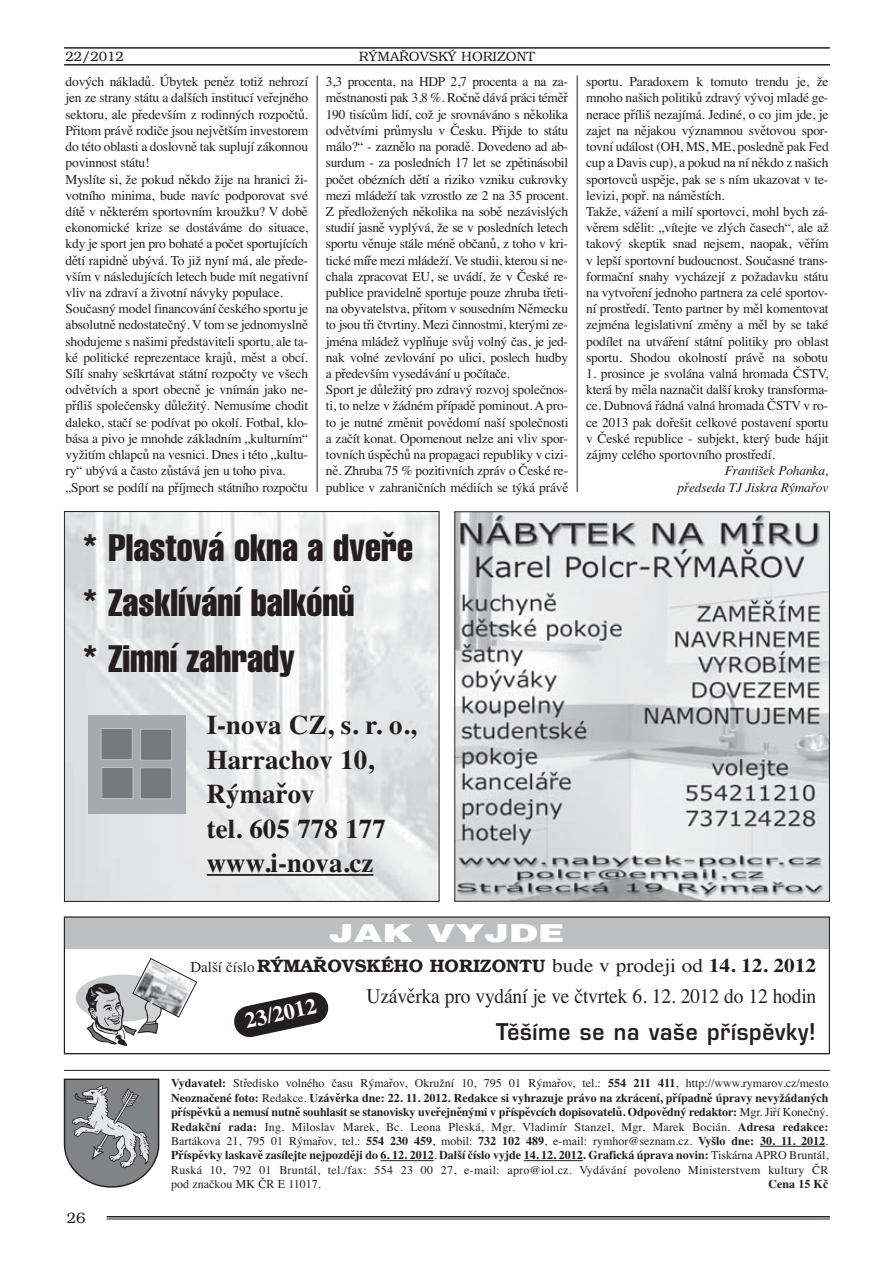
<style>
.page{position:relative;width:894px;height:1274px;background:#fff}
.page>*{position:absolute;margin:0;border:0;box-sizing:border-box;transform-origin:0 0}
.t1{font:37.5px/55.5px "Helvetica Compressed CE";color:#231f20}
.t2{font:700 27px/34.5px "Times CE";color:#231f20}
.t3{font:900 24.75px "Helvetica CE";color:#fff;scale:1.5 1}
.t4{font:600 22.5px "Eurostile CE";letter-spacing:.035em;color:#231f20;scale:.93 1}
.t5{font:700 22.05px "Times CE";color:#fff}
.t6{font:20.85px "Times CE";letter-spacing:-.01em;color:#231f20;scale:.94 1}
.t7{font:600 18px "Bookman CE";color:#231f20}
.t8{font:300 15px "Bookman CE";color:#231f20}
.t9{font:13.5px/16.2px "Times CE";letter-spacing:-.015em;color:#231f20}
.t10{font:italic 13.5px/16.2px "Times CE";letter-spacing:-.015em;color:#231f20;text-align:right}
.t11{font:300 13.5px "Bookman CE";color:#231f20}
.t12{font:12px/14.4px "Times CE";letter-spacing:.02em;color:#231f20;text-align:justify}
.t13{font:700 12px "Times CE";color:#231f20}
.s1{font-family:"Times CE";font-weight:400;font-size:15px}
.s2{font-family:"Times CE";font-weight:400;font-size:19.5px}
.s3{font-family:"Times CE";font-weight:700;font-size:19.5px}
.s4{font-weight:700}
</style>
<div class="page">
<hr style="left:64px;top:47px;width:765px;height:2px;background:#231f20">
<hr style="left:64px;top:64px;width:765px;height:1px;background:#231f20">
<hr style="left:107px;top:1215px;width:722px;height:2px;background:#231f20">
<hr style="left:107px;top:1218px;width:722px;height:1px;background:#231f20">
<svg style="left:760px;top:1145px;width:26px;height:1px"></svg>
<hr style="left:786px;top:1145px;width:39px;height:1px;background:#231f20">
<hr style="left:380px;top:1160px;width:54px;height:1px;background:#231f20">
<hr style="left:523px;top:1160px;width:60px;height:1px;background:#231f20">
<hr style="left:64px;top:1069px;width:765px;height:1px;background:#231f20">
<svg style="left:64px;top:1078px;width:95px;height:110px;background:#929395"></svg>
<img style="left:66px;top:513px;width:371px;height:386px">
<div style="left:64px;top:511px;width:375px;height:390px;border:1px solid #231f20"></div>
<hr style="left:207px;top:873px;width:57px;height:2px;background:#231f20">
<hr style="left:264px;top:873px;width:109px;height:2px;background:#231f20">
<div style="left:88px;top:715px;width:98px;height:98px;background:#a7a9ac"></div>
<div style="left:140px;top:729px;width:32px;height:31px;background:#77787b"></div>
<div style="left:140px;top:729px;width:32px;height:31px;border:1px solid #c3c5c7"></div>
<div style="left:140px;top:767px;width:31px;height:31px;background:#77787b"></div>
<div style="left:140px;top:767px;width:31px;height:31px;border:1px solid #c3c5c7"></div>
<div style="left:102px;top:767px;width:31px;height:31px;background:#77787b"></div>
<div style="left:102px;top:767px;width:31px;height:31px;border:1px solid #c3c5c7"></div>
<div style="left:101px;top:728px;width:31px;height:31px;background:#77787b"></div>
<div style="left:101px;top:728px;width:31px;height:31px;border:1px solid #c3c5c7"></div>
<img style="left:456px;top:513px;width:371px;height:386px">
<div style="left:454px;top:511px;width:375px;height:390px;border:1px solid #231f20"></div>
<div style="left:76px;top:974px;width:93px;height:47px;background:#cbccce;border-radius:50%"></div>
<svg style="left:85px;top:958px;width:112px;height:87px"></svg>
<div style="left:64px;top:916px;width:765px;height:33px;background:#bcbec0"></div>
<svg style="left:234px;top:992px;width:95px;height:45px"></svg>
<div style="left:64px;top:916px;width:765px;height:137px;border:1px solid #231f20"></div>
<hr style="left:317px;top:75px;width:1px;height:417px;background:#231f20">
<hr style="left:576px;top:75px;width:1px;height:417px;background:#231f20">
<p class="t11" style="left:66px;top:52px;width:60px">22/2012</p>
<p class="t11" style="left:359px;top:52px;width:177px">RÝMAŘOVSKÝ HORIZONT</p>
<p class="t9" style="left:66px;top:75px;width:244px">dových nákladů. Úbytek peněz totiž nehrozí jen ze strany státu a dalších institucí veřejného sektoru, ale především z rodinných rozpočtů.<br>Přitom právě rodiče jsou největším investorem do této oblasti a doslovně tak suplují zákonnou povinnost státu!<br>Myslíte si, že pokud někdo žije na hranici ži&shy;votního minima, bude navíc podporovat své dítě v některém sportovním kroužku? V době ekonomické krize se dostáváme do situace, kdy je sport jen pro bohaté a počet sportujících dětí rapidně ubývá. To již nyní má, ale přede&shy;vším v následujících letech bude mít negativní vliv na zdraví a životní návyky populace.<br>Současný model financování českého sportu je absolutně nedostatečný. V tom se jednomyslně shodujeme s našimi představiteli sportu, ale ta&shy;ké politické reprezentace krajů, měst a obcí.<br>Sílí snahy seškrtávat státní rozpočty ve všech odvětvích a sport obecně je vnímán jako ne&shy;příliš společensky důležitý. Nemusíme chodit daleko, stačí se podívat po okolí. Fotbal, klo&shy;bása a pivo je mnohde základním „kulturním“ vyžitím chlapců na vesnici. Dnes i této „kultu&shy;ry“ ubývá a často zůstává jen u toho piva. „Sport se podílí na příjmech státního rozpočtu</p>
<p class="t9" style="left:326px;top:75px;width:244px">3,3 procenta, na HDP 2,7 procenta a na za&shy;městnanosti pak 3,8 %. Ročně dává práci téměř 190 tisícům lidí, což je srovnáváno s několika odvětvími průmyslu v Česku. Přijde to státu málo?“ - zaznělo na poradě. Dovedeno ad ab&shy;surdum - za posledních 17 let se zpětinásobil počet obézních dětí a riziko vzniku cukrovky mezi mládeží tak vzrostlo ze 2 na 35 procent.<br>Z předložených několika na sobě nezávislých studií jasně vyplývá, že se v posledních letech sportu věnuje stále méně občanů, z toho v kri&shy;tické míře mezi mládeží. Ve studii, kterou si ne&shy;chala zpracovat EU, se uvádí, že v České re&shy;publice pravidelně sportuje pouze zhruba třeti&shy;na obyvatelstva, přitom v sousedním Německu to jsou tři čtvrtiny. Mezi činnostmi, kterými ze&shy;jména mládež vyplňuje svůj volný čas, je jed&shy;nak volné zevlování po ulici, poslech hudby a především vysedávání u počítače.<br>Sport je důležitý pro zdravý rozvoj společnos&shy;ti, to nelze v žádném případě pominout. A pro&shy;to je nutné změnit povědomí naší společnosti a začít konat. Opomenout nelze ani vliv spor&shy;tovních úspěchů na propagaci republiky v cizi&shy;ně. Zhruba 75 % pozitivních zpráv o České re&shy;publice v zahraničních médiích se týká právě</p>
<p class="t9" style="left:586px;top:75px;width:244px">sportu. Paradoxem k tomuto trendu je, že mnoho našich politiků zdravý vývoj mladé ge&shy;nerace příliš nezajímá. Jediné, o co jim jde, je zajet na nějakou významnou světovou spor&shy;tovní událost (OH, MS, ME, posledně pak Fed cup a Davis cup), a pokud na ní někdo z našich sportovců uspěje, pak se s ním ukazovat v te&shy;levizi, popř. na náměstích.<br>Takže, vážení a milí sportovci, mohl bych zá&shy;věrem sdělit: „vítejte ve zlých časech“, ale až takový skeptik snad nejsem, naopak, věřím v lepší sportovní budoucnost. Současné trans&shy;formační snahy vycházejí z požadavku státu na vytvoření jednoho partnera za celé sportov&shy;ní prostředí. Tento partner by měl komentovat zejména legislativní změny a měl by se také podílet na utváření státní politiky pro oblast sportu. Shodou okolností právě na sobotu</p>
<p class="t9" style="left:586px;top:367px;width:244px;text-align:justify">1. prosince je svolána valná hromada ČSTV, která by měla naznačit další kroky transforma&shy;ce. Dubnová řádná valná hromada ČSTV v ro&shy;ce 2013 pak dořešit celkové postavení sportu v České republice - subjekt, který bude hájit zájmy celého sportovního prostředí.</p>
<p class="t10" style="left:677px;top:464px;width:152px">František Pohanka, předseda TJ Jiskra Rýmařov</p>
<h1 class="t1" style="left:82px;top:521px;width:333px">* Plastová okna a dvefie * Zasklívání balkónÛ<br>* Zimní zahrady</h1>
<h2 class="t2" style="left:207px;top:710px;width:211px">I-nova CZ, s. r. o.,<br>Harrachov 10,<br>Rýmařov<br>tel. 605 778 177 www.i-nova.cz</h2>
<h3 class="t3" style="left:329px;top:924px;width:158px">JAK VYJDE</h3>
<h3 class="t7" style="left:190px;top:959px;width:627px"><span class="s1">Další číslo</span> RÝMAŘOVSKÉHO HORIZONTU <span class="s2">bude v prodeji od</span> <span class="s3">14. 12. 2012</span></h3>
<h3 class="t6" style="left:366px;top:988px;width:480px">Uzávěrka pro vydání je ve čtvrtek 6. 12. 2012 do 12 hodin</h3>
<h3 class="t4" style="left:496px;top:1018px;width:345px">Tû‰íme se na va‰e pfiíspûvky!</h3>
<h3 class="t5" style="left:244px;top:1013px;width:74px;rotate:-12deg">23/2012</h3>
<p class="t8" style="left:67px;top:1212px;width:20px">26</p>
<p class="t12" style="left:171px;top:1077px;width:659px"><span class="s4">Vydavatel:</span> Středisko volného času Rýmařov, Okružní 10, 795 01 Rýmařov, tel.: <span class="s4">554 211 411</span>, http://www.rymarov.cz/mesto <span class="s4">Neoznačené foto:</span> Redakce. <span class="s4">Uzávěrka dne: 22. 11. 2012. Redakce si vyhrazuje právo na zkrácení, případně úpravy nevyžádaných příspěvků a nemusí nutně souhlasit se stanovisky uveřejněnými v příspěvcích dopisovatelů. Odpovědný redaktor:</span> Mgr. Jiří Konečný.<br><span class="s4">Redakční rada:</span> Ing. Miloslav Marek, Bc. Leona Pleská, Mgr. Vladimír Stanzel, Mgr. Marek Bocián. <span class="s4">Adresa redakce:<br></span>Bartákova 21, 795 01 Rýmařov, tel.: <span class="s4">554 230 459</span>, mobil: <span class="s4">732 102 489</span>, e-mail: rymhor@seznam.cz. <span class="s4">Vyšlo dne: 30. 11. 2012</span>.<br><span class="s4">Příspěvky laskavě zasílejte nejpozději do 6. 12. 2012</span>. <span class="s4">Další číslo vyjde 14. 12. 2012. Grafická úprava novin:</span> Tiskárna APRO Bruntál, Ruská 10, 792 01 Bruntál, tel./fax: 554 23 00 27, e-mail: apro@iol.cz. Vydávání povoleno Ministerstvem kultury ČR pod značkou MK ČR E 11017.</p>
<p class="t13" style="left:768px;top:1179px;width:61px">Cena 15 Kč</p>
</div>
